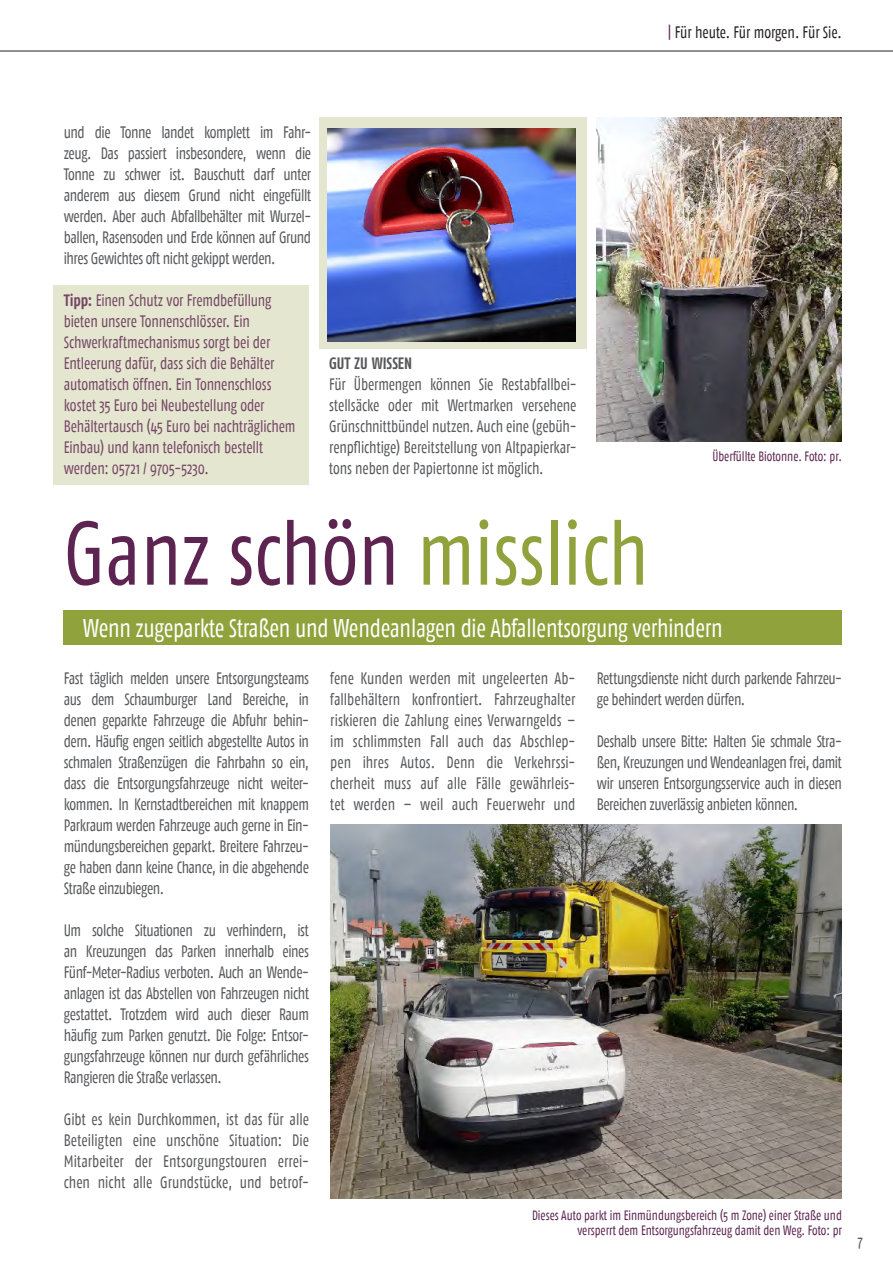
<style>
.page{position:relative;width:893px;height:1263px;background:#fff}
.page>*{position:absolute;margin:0;border:0;box-sizing:border-box;transform-origin:0 0}
.t1{font:90px "Fago Co";color:#5d2351;scale:.9 1}
.t2{font:25.5px "Fago Co";letter-spacing:-.01em;color:#fff;scale:.9 1}
.t3{font:16.5px/21px "Fago Co";letter-spacing:-.02em;color:#57585a;text-align:justify;scale:.9 1}
.t4{font:16.5px/21px "Fago Co";letter-spacing:-.01em;color:#744565;scale:.9 1}
.t5{font:16.5px "Fago Co";color:#231f20;scale:.9 1}
.t6{font:700 16.5px "Fago Co";letter-spacing:-.01em;color:#57585a;scale:.9 1}
.t7{font:13.5px/15px "Fago Co";color:#5d2351;text-align:right;scale:.9 1}
.s1{color:#5d2351}
.s2{font-weight:700}
.s3{color:#90a23c}
</style>
<div class="page">
<div style="left:54px;top:285px;width:255px;height:200px;background:#e4e6cf"></div>
<div style="left:320px;top:117px;width:267px;height:231px;background:#e4e6cf"></div>
<hr style="left:0;top:51px;width:893px;height:1px;background:#231f20">
<div style="left:64px;top:611px;width:778px;height:34px;background:#90a23c"></div>
<img style="left:597px;top:117px;width:244px;height:325px">
<img style="left:330px;top:825px;width:512px;height:374px">
<img style="left:328px;top:129px;width:247px;height:212px">
<p class="t5" style="left:668px;top:23px;width:195px"><span class="s1">|</span> Für heute. Für morgen. Für Sie.</p>
<p class="t3" style="left:64px;top:122px;width:276px">und die Tonne landet komplett im Fahr&shy;zeug. Das passiert insbesondere, wenn die Tonne zu schwer ist. Bauschutt darf unter anderem aus diesem Grund nicht eingefüllt werden. Aber auch Abfallbehälter mit Wurzel&shy;ballen, Rasensoden und Erde können auf Grund ihres Gewichtes oft nicht gekippt werden.</p>
<p class="t4" style="left:64px;top:290px;width:259px"><span class="s2">Tipp:</span> Einen Schutz vor Fremdbefüllung bieten unsere Tonnenschlösser. Ein Schwerkraftmechanismus sorgt bei der Entleerung dafür, dass sich die Behälter automatisch öffnen. Ein Tonnenschloss kostet 35 Euro bei Neubestellung oder Behältertausch (45 Euro bei nachträglichem Einbau) und kann telefonisch bestellt werden: 05721 / 9705-5230.</p>
<p class="t6" style="left:329px;top:353px;width:94px">GUT ZU WISSEN</p>
<p class="t3" style="left:329px;top:374px;width:276px">Für Übermengen können Sie Restabfallbei&shy;stellsäcke oder mit Wertmarken versehene Grünschnittbündel nutzen. Auch eine (gebüh&shy;renpflichtige) Bereitstellung von Altpapierkar&shy;tons neben der Papiertonne ist möglich.</p>
<p class="t7" style="left:712px;top:449px;width:145px">Überfüllte Biotonne. Foto: pr.</p>
<h1 class="t1" style="left:64px;top:502px;width:652px">Ganz schön <span class="s3">misslich</span></h1>
<h2 class="t2" style="left:83px;top:613px;width:712px">Wenn zugeparkte Straßen und Wendeanlagen die Abfallentsorgung verhindern</h2>
<p class="t3" style="left:64px;top:668px;width:274px">Fast täglich melden unsere Entsorgungsteams aus dem Schaumburger Land Bereiche, in denen geparkte Fahrzeuge die Abfuhr behin&shy;dern. Häufig engen seitlich abgestellte Autos in schmalen Straßenzügen die Fahrbahn so ein, dass die Entsorgungsfahrzeuge nicht weiter&shy;kommen. In Kernstadtbereichen mit knappem Parkraum werden Fahrzeuge auch gerne in Ein&shy;mündungsbereichen geparkt. Breitere Fahrzeu&shy;ge haben dann keine Chance, in die abgehende Straße einzubiegen.</p>
<p class="t3" style="left:64px;top:920px;width:274px">Um solche Situationen zu verhindern, ist an Kreuzungen das Parken innerhalb eines Fünf-Meter-Radius verboten. Auch an Wende&shy;anlagen ist das Abstellen von Fahrzeugen nicht gestattet. Trotzdem wird auch dieser Raum häufig zum Parken genutzt. Die Folge: Entsor&shy;gungsfahrzeuge können nur durch gefährliches Rangieren die Straße verlassen.</p>
<p class="t3" style="left:64px;top:1109px;width:274px">Gibt es kein Durchkommen, ist das für alle Beteiligten eine unschöne Situation: Die Mitarbeiter der Entsorgungstouren errei&shy;chen nicht alle Grundstücke, und betrof-</p>
<p class="t3" style="left:330px;top:668px;width:274px">fene Kunden werden mit ungeleerten Ab&shy;fallbehältern konfrontiert. Fahrzeughalter riskieren die Zahlung eines Verwarngelds – im schlimmsten Fall auch das Abschlep&shy;pen ihres Autos. Denn die Verkehrssi&shy;cherheit muss auf alle Fälle gewährleis&shy;tet werden – weil auch Feuerwehr und</p>
<p class="t3" style="left:597px;top:668px;width:274px">Rettungsdienste nicht durch parkende Fahrzeu&shy;ge behindert werden dürfen.</p>
<p class="t3" style="left:597px;top:731px;width:274px">Deshalb unsere Bitte: Halten Sie schmale Stra&shy;ßen, Kreuzungen und Wendeanlagen frei, damit wir unseren Entsorgungsservice auch in diesen Bereichen zuverlässig anbieten können.</p>
<p class="t7" style="left:532px;top:1207px;width:346px">Dieses Auto parkt im Einmündungsbereich (5 m Zone) einer Straße und versperrt dem Entsorgungsfahrzeug damit den Weg. Foto: pr</p>
<p class="t3" style="left:858px;top:1230px;width:7px">7</p>
</div>
